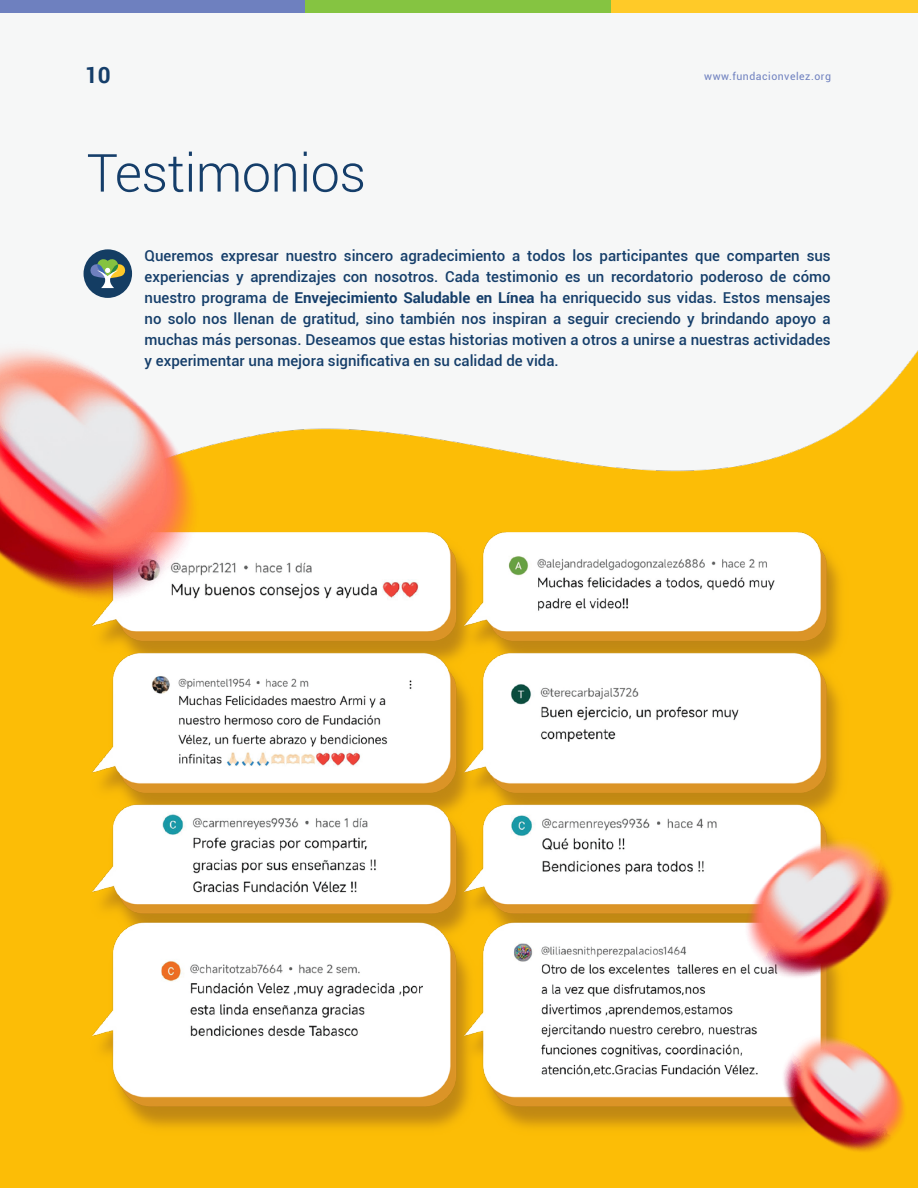
<style>
.page{position:relative;width:918px;height:1188px;background:#fff}
.page>*{position:absolute;margin:0;border:0;box-sizing:border-box;transform-origin:0 0}
.t1{font:300 52.5px "Roboto";letter-spacing:-.01em;color:#153e6a}
.t2{font:700 22.5px "Roboto";color:#153e6a}
.t3{font:500 15px/21px "Roboto";color:#153e6a;text-align:justify}
.t4{font:10.5px "Roboto";letter-spacing:.05em;color:#6e80bf}
.s1{font-weight:700}
</style>
<div class="page">
<img style="left:0;top:249px;width:918px;height:939px">
<div style="left:0;top:0;width:306px;height:13px;background:#6e80bf"></div>
<div style="left:306px;top:0;width:306px;height:13px;background:#85c441"></div>
<div style="left:612px;top:0;width:306px;height:13px;background:#ffca28"></div>
<img style="left:72px;top:494px;width:780px;height:648px">
<img style="left:0;top:342px;width:199px;height:263px">
<img style="left:745px;top:837px;width:150px;height:143px">
<img style="left:782px;top:1035px;width:125px;height:119px">
<div style="left:84px;top:249px;width:48px;height:49px;background:#143d63;border-radius:50%"></div>
<svg style="left:90px;top:259px;width:36px;height:29px"></svg>
<h2 class="t2" style="left:85px;top:59px;width:27px">10</h2>
<h1 class="t1" style="left:87px;top:137px;width:281px">Testimonios</h1>
<p class="t4" style="left:704px;top:68px;width:128px">www.fundacionvelez.org</p>
<p class="t3" style="left:145px;top:244px;width:688px">Queremos expresar nuestro sincero agradecimiento a todos los participantes que comparten sus experiencias y aprendizajes con nosotros. Cada testimonio es un recordatorio poderoso de cómo nuestro programa de <span class="s1">Envejecimiento Saludable en Línea</span> ha enriquecido sus vidas. Estos mensajes no solo nos llenan de gratitud, sino también nos inspiran a seguir creciendo y brindando apoyo a muchas más personas. Deseamos que estas historias motiven a otros a unirse a nuestras actividades y experimentar una mejora significativa en su calidad de vida.</p>
</div>
